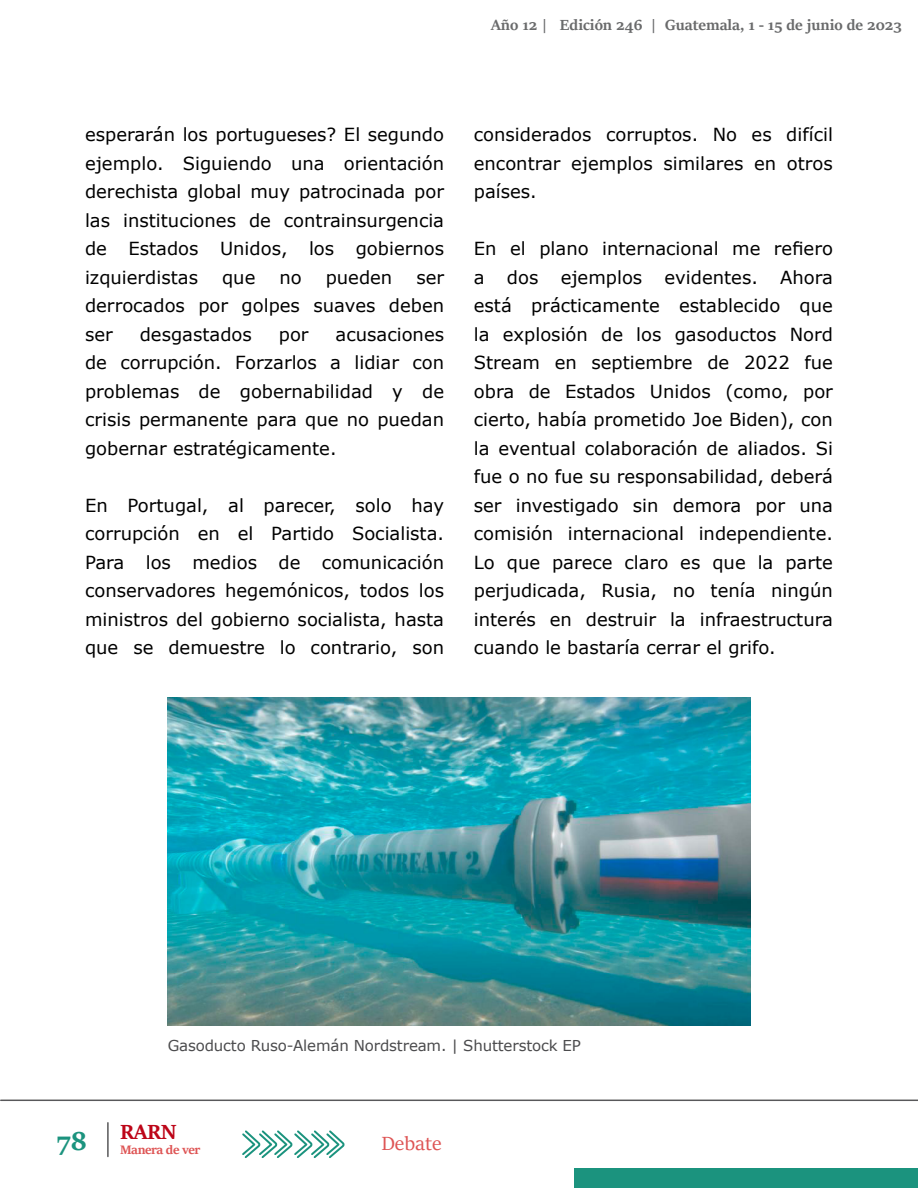
<style>
.page{position:relative;width:918px;height:1188px;background:#fff}
.page>*{position:absolute;margin:0;border:0;box-sizing:border-box;transform-origin:0 0}
.t1{font:700 28.5px "Sitka Heading";color:#1b937e}
.t2{font:700 22.5px "Sitka Heading";color:#bd0518}
.t3{font:21px "Sitka Heading";color:#de5454}
.t4{font:18px/28.5px "Verdana";color:#000;text-align:justify}
.t5{font:700 16.5px "Sitka Display";color:#696a6b}
.t6{font:15px "Verdana";letter-spacing:-.01em;color:#4b4b4d}
.t7{font:700 13.5px "Sitka Heading";letter-spacing:-.03em;color:#de5454}
</style>
<div class="page">
<div style="left:574px;top:1168px;width:344px;height:20px;background:#1b937e"></div>
<svg style="left:242px;top:1130px;width:103px;height:28px"></svg>
<hr style="left:1px;top:1100px;width:917px;height:1px;background:#58585a">
<hr style="left:107px;top:1123px;width:2px;height:34px;background:#58585a">
<img style="left:167px;top:697px;width:584px;height:328px">
<p class="t5" style="left:491px;top:13px;width:412px">Año 12 | Edición 246 | Guatemala, 1 - 15 de junio de 2023</p>
<p class="t4" style="left:85px;top:120px;width:361px">esperarán los portugueses? El segundo ejemplo. Siguiendo una orientación derechista global muy patrocinada por las instituciones de contrainsurgencia de Estados Unidos, los gobiernos izquierdistas</p>
<p class="t4" style="left:222px;top:263px;width:35px">que</p>
<p class="t4" style="left:279px;top:263px;width:24px">no</p>
<p class="t4" style="left:326px;top:263px;width:68px">pueden</p>
<p class="t4" style="left:85px;top:263px;width:361px;text-indent:331px">ser derrocados por golpes suaves deben ser</p>
<p class="t4" style="left:140px;top:320px;width:114px">desgastados</p>
<p class="t4" style="left:279px;top:320px;width:31px">por</p>
<p class="t4" style="left:85px;top:320px;width:361px;text-indent:251px">acusaciones de corrupción. Forzarlos a lidiar con problemas de gobernabilidad y de crisis permanente para que no puedan gobernar estratégicamente.</p>
<p class="t4" style="left:85px;top:491px;width:361px">En Portugal, al parecer, solo hay corrupción en el Partido Socialista.<br>Para los medios de comunicación conservadores hegemónicos, todos los ministros del gobierno socialista, hasta que se demuestre lo contrario, son</p>
<p class="t4" style="left:474px;top:120px;width:361px">considerados corruptos. No es difícil encontrar ejemplos similares en otros países.</p>
<p class="t4" style="left:474px;top:234px;width:361px">En el plano internacional me refiero a dos ejemplos evidentes. Ahora está prácticamente establecido que la explosión de los gasoductos Nord Stream en septiembre de 2022 fue obra de Estados Unidos (como, por cierto, había prometido Joe Biden), con la eventual colaboración de aliados. Si fue o no fue su responsabilidad, deberá ser investigado sin demora por una comisión internacional independiente.<br>Lo que parece claro es que la parte perjudicada, Rusia, no tenía ningún interés en destruir la infraestructura cuando le bastaría cerrar el grifo.</p>
<p class="t6" style="left:168px;top:1035px;width:415px">Gasoducto Ruso-Alemán Nordstream. | Shutterstock EP</p>
<p class="t2" style="left:120px;top:1115px;width:58px">RARN</p>
<h1 class="t1" style="left:57px;top:1120px;width:32px">78</h1>
<p class="t3" style="left:381px;top:1128px;width:62px">Debate</p>
<p class="t7" style="left:120px;top:1139px;width:82px">Manera de ver</p>
</div>
